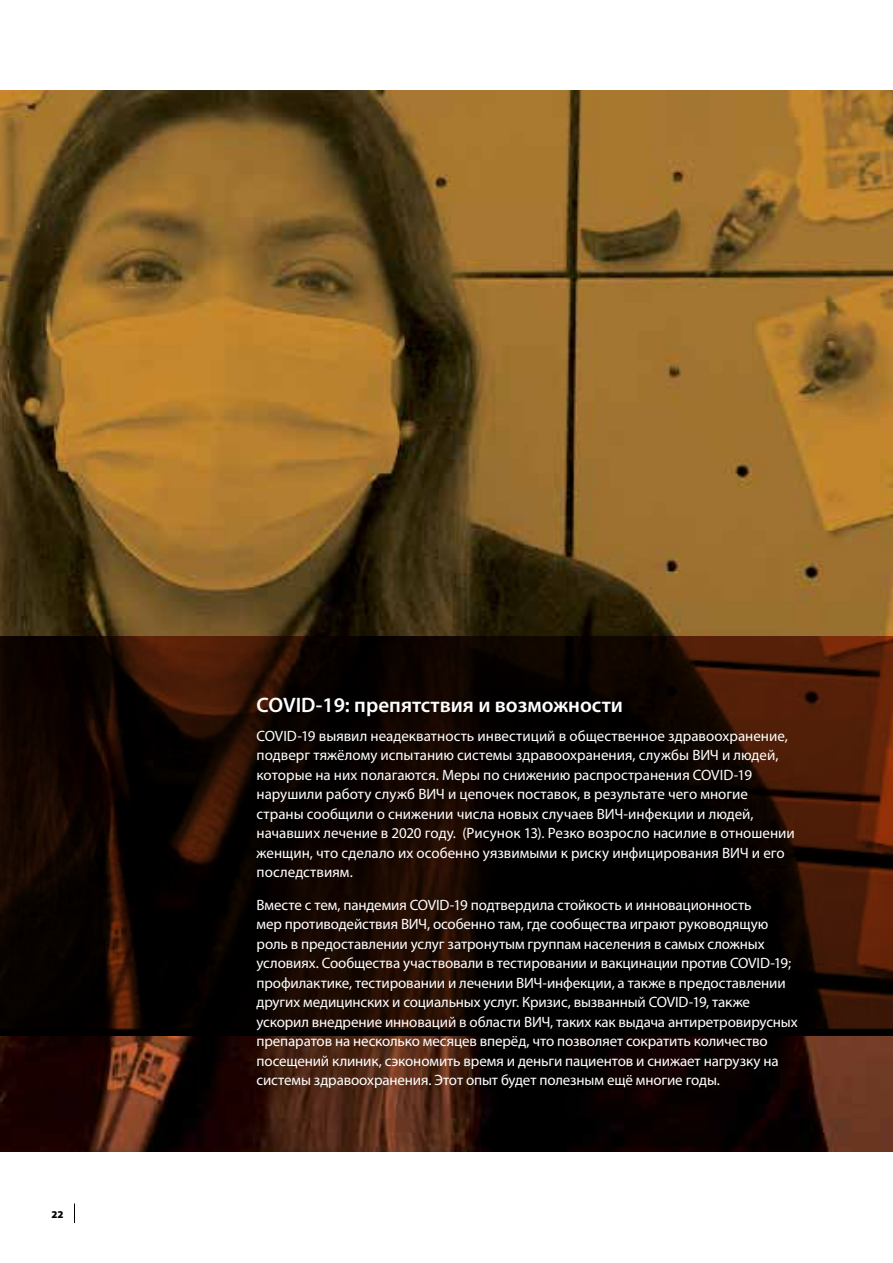
<style>
.page{position:relative;width:893px;height:1263px;background:#fff}
.page>*{position:absolute;margin:0;border:0;box-sizing:border-box;transform-origin:0 0}
.t1{font:600 21px "Myriad Pro";color:#fff}
.t2{font:15px/19.5px "Myriad Pro";letter-spacing:-.005em;color:#fff}
.t3{font:900 10.5px "Myriad Pro";color:#000}
</style>
<div class="page">
<svg style="left:74px;top:1203px;width:1px;height:20px"></svg>
<img style="left:0;top:91px;width:893px;height:546px">
<img style="left:0;top:637px;width:893px;height:514px">
<p class="t3" style="left:51px;top:1207px;width:14px">22</p>
<h1 class="t1" style="left:257px;top:692px;width:368px">COVID-19: препятствия и возможности</h1>
<p class="t2" style="left:257px;top:726px;width:540px">COVID-19 выявил неадекватность инвестиций в общественное здравоохранение, подверг тяжёлому испытанию системы здравоохранения, службы ВИЧ и людей, которые на них полагаются. Меры по снижению распространения COVID-19 нарушили работу служб ВИЧ и цепочек поставок, в результате чего многие страны сообщили о снижении числа новых случаев ВИЧ-инфекции и людей, начавших лечение в 2020 году. (Рисунок 13). Резко возросло насилие в отношении женщин, что сделало их особенно уязвимыми к риску инфицирования ВИЧ и его последствиям.</p>
<p class="t2" style="left:257px;top:894px;width:543px">Вместе с тем, пандемия COVID-19 подтвердила стойкость и инновационность<br>мер противодействия ВИЧ, особенно там, где сообщества играют руководящую роль в предоставлении услуг затронутым группам населения в самых сложных условиях. Сообщества участвовали в тестировании и вакцинации против COVID-19; профилактике, тестировании и лечении ВИЧ-инфекции, а также в предоставлении других медицинских и социальных услуг. Кризис, вызванный COVID-19, также ускорил внедрение инноваций в области ВИЧ, таких как выдача антиретровирусных препаратов на несколько месяцев вперёд, что позволяет сократить количество посещений клиник, сэкономить время и деньги пациентов и снижает нагрузку на системы здравоохранения. Этот опыт будет полезным ещё многие годы.</p>
</div>
